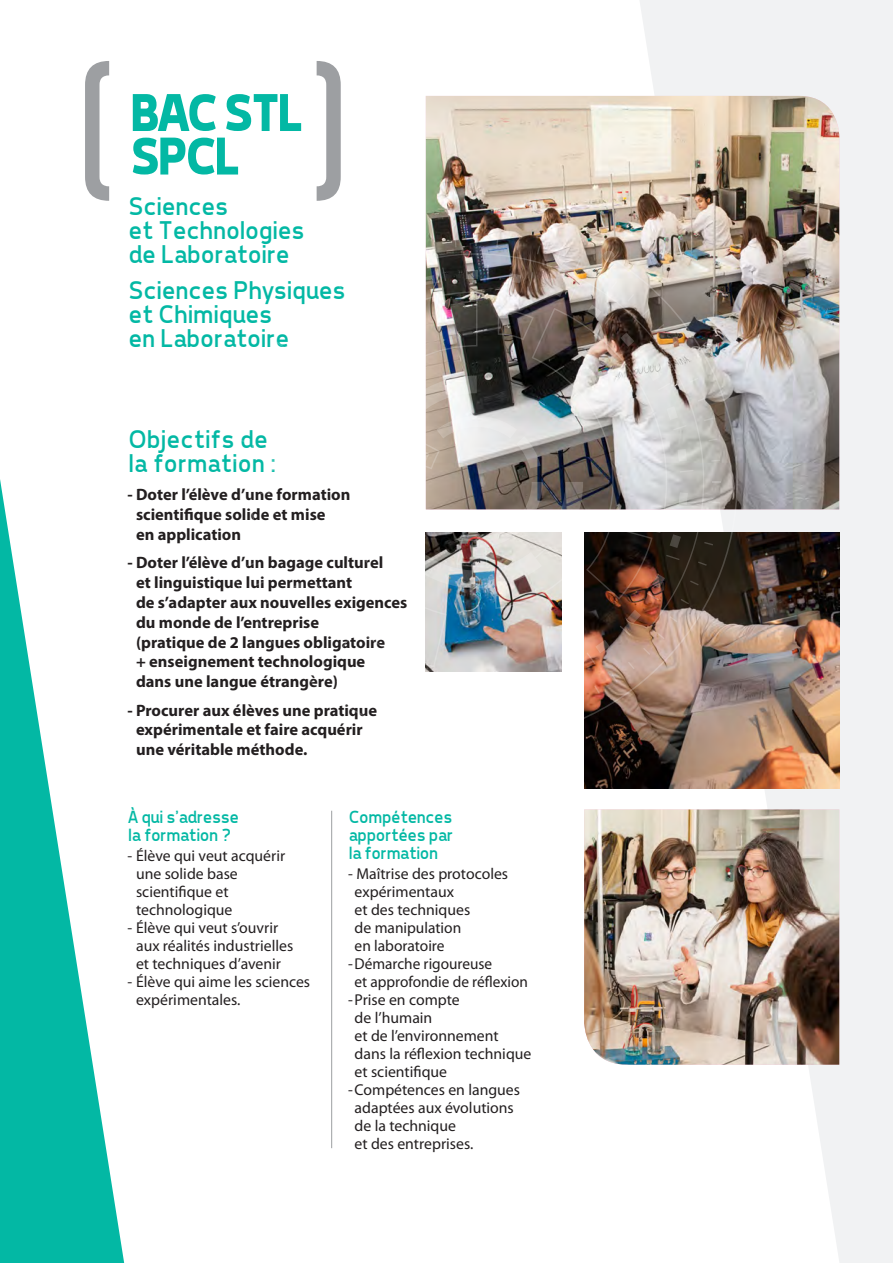
<style>
.page{position:relative;width:893px;height:1263px;background:#fff}
.page>*{position:absolute;margin:0;border:0;box-sizing:border-box;transform-origin:0 0}
.t1{font:700 54px/43.5px "Tepeno Sans";letter-spacing:-.05em;color:#03b8a4}
.t2{font:26.1px/23.7px "Tepeno Sans";letter-spacing:.01em;color:#03b8a4}
.t3{font:18px/18px "Tepeno Sans";color:#03b8a4}
.t4{font:700 16.5px/19.8px "Myriad Pro";color:#231f20}
.t5{font:15.75px/18px "Myriad Pro";color:#231f20}
</style>
<div class="page">
<svg style="left:0;top:479px;width:124px;height:784px;fill:#03b8a4"></svg>
<svg style="left:639px;top:0;width:254px;height:1263px;fill:#f1f2f3"></svg>
<img style="left:426px;top:96px;width:413px;height:413px">
<hr style="left:331px;top:811px;width:1px;height:337px;background:#9d9fa2">
<svg style="left:317px;top:61px;width:24px;height:140px"></svg>
<svg style="left:85px;top:61px;width:24px;height:140px"></svg>
<img style="left:584px;top:533px;width:255px;height:255px">
<img style="left:584px;top:809px;width:255px;height:256px">
<img style="left:584px;top:251px;width:154px;height:491px">
<img style="left:425px;top:237px;width:296px;height:489px">
<p class="t1" style="left:128px;top:90px;width:175px">BAC STL<br>SPCL</p>
<p class="t2" style="left:128px;top:194px;width:177px">Sciences<br>et Technologies de Laboratoire</p>
<p class="t2" style="left:128px;top:278px;width:218px">Sciences Physiques et Chimiques<br>en Laboratoire</p>
<p class="t2" style="left:128px;top:427px;width:149px">Objectifs de la formation :</p>
<p class="t4" style="left:136px;top:484px;width:216px;text-indent:-9px">- Doter l’élève d’une formation scientifique solide et mise<br>en application</p>
<p class="t4" style="left:136px;top:552px;width:273px;text-indent:-9px">- Doter l’élève d’un bagage culturel<br>et linguistique lui permettant<br>de s’adapter aux nouvelles exigences du monde de l’entreprise<br>(pratique de 2 langues obligatoire<br>+ enseignement technologique<br>dans une langue étrangère)</p>
<p class="t4" style="left:136px;top:699px;width:243px;text-indent:-9px">- Procurer aux élèves une pratique expérimentale et faire acquérir une véritable méthode.</p>
<p class="t3" style="left:128px;top:807px;width:112px">À qui s’adresse la formation ?</p>
<p class="t5" style="left:136px;top:847px;width:151px;text-indent:-9px">- Élève qui veut acquérir une solide base scientifique et technologique</p>
<p class="t5" style="left:136px;top:919px;width:159px;text-indent:-9px">- Élève qui veut s’ouvrir aux réalités industrielles et techniques d’avenir</p>
<p class="t5" style="left:136px;top:973px;width:176px;text-indent:-9px">- Élève qui aime les sciences expérimentales.</p>
<p class="t3" style="left:348px;top:807px;width:105px;text-align:justify">Compétences apportées par la formation</p>
<p class="t5" style="left:355px;top:865px;width:155px;text-indent:-6px">- Maîtrise des protocoles expérimentaux<br>et des techniques<br>de manipulation<br>en laboratoire</p>
<p class="t5" style="left:355px;top:955px;width:175px;text-indent:-6px">-Démarche rigoureuse<br>et approfondie de réflexion</p>
<p class="t5" style="left:355px;top:991px;width:178px;text-indent:-6px">-Prise en compte<br>de l’humain<br>et de l’environnement dans la réflexion technique et scientifique</p>
<p class="t5" style="left:355px;top:1081px;width:167px;text-indent:-6px">-Compétences en langues adaptées aux évolutions de la technique<br>et des entreprises.</p>
</div>
